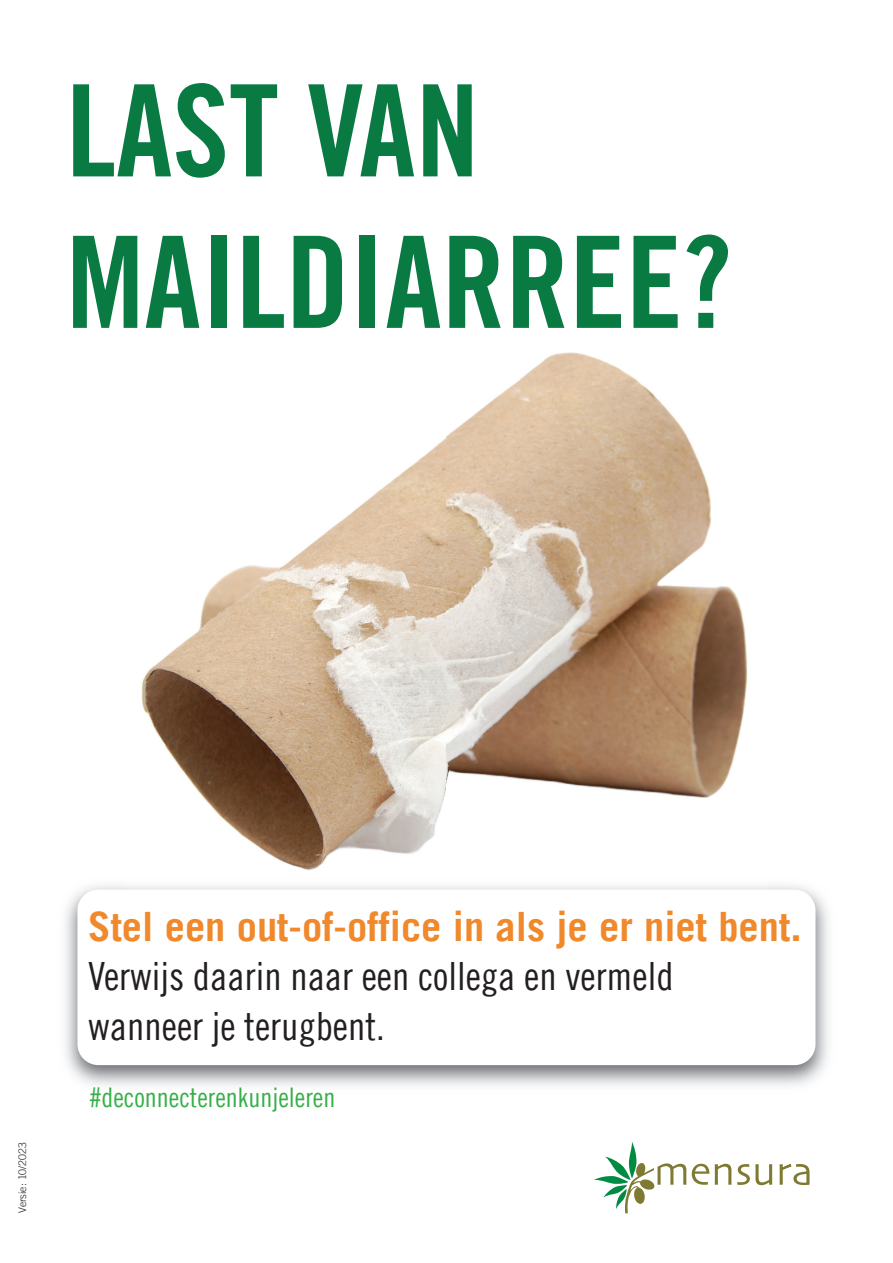
<style>
.page{position:relative;width:893px;height:1263px;background:#fff}
.page>*{position:absolute;margin:0;border:0;box-sizing:border-box;transform-origin:0 0}
.t1{font:127.5px/151.5px "Trade Gothic LT Bold Cond Twenty";color:#097b42}
.t2{font:700 40.5px "Trade Gothic LT";color:#f0882c}
.t3{font:39px/49.5px "Trade Gothic LT Cond Eighteen";color:#231f20}
.t4{font:27px "Trade Gothic LT Cond Eighteen";color:#37af49}
.t5{font:300 10.5px "Trade Gothic LT";color:#231f20}
</style>
<div class="page">
<svg style="left:715px;top:1164px;width:16px;height:21px"></svg>
<svg style="left:737px;top:1164px;width:35px;height:21px"></svg>
<svg style="left:692px;top:1164px;width:17px;height:21px"></svg>
<svg style="left:780px;top:1164px;width:29px;height:21px"></svg>
<svg style="left:594px;top:1142px;width:92px;height:71px"></svg>
<img style="left:141px;top:352px;width:607px;height:518px">
<img style="left:65px;top:885px;width:763px;height:201px">
<div style="left:77px;top:890px;width:738px;height:175px;background:#fff;border-radius:21px"></div>
<h1 class="t1" style="left:66px;top:54px;width:667px">LAST VAN<br>MAILDIARREE?</h1>
<p class="t5" style="left:16px;top:1213px;width:72px;rotate:-90deg">Versie: 10/2023</p>
<p class="t2" style="left:88px;top:901px;width:715px">Stel een out-of-office in als je er niet bent.</p>
<p class="t3" style="left:88px;top:951px;width:587px">Verwijs daarin naar een collega en vermeld wanneer je terugbent.</p>
<p class="t4" style="left:89px;top:1082px;width:247px">#deconnecterenkunjeleren</p>
</div>
